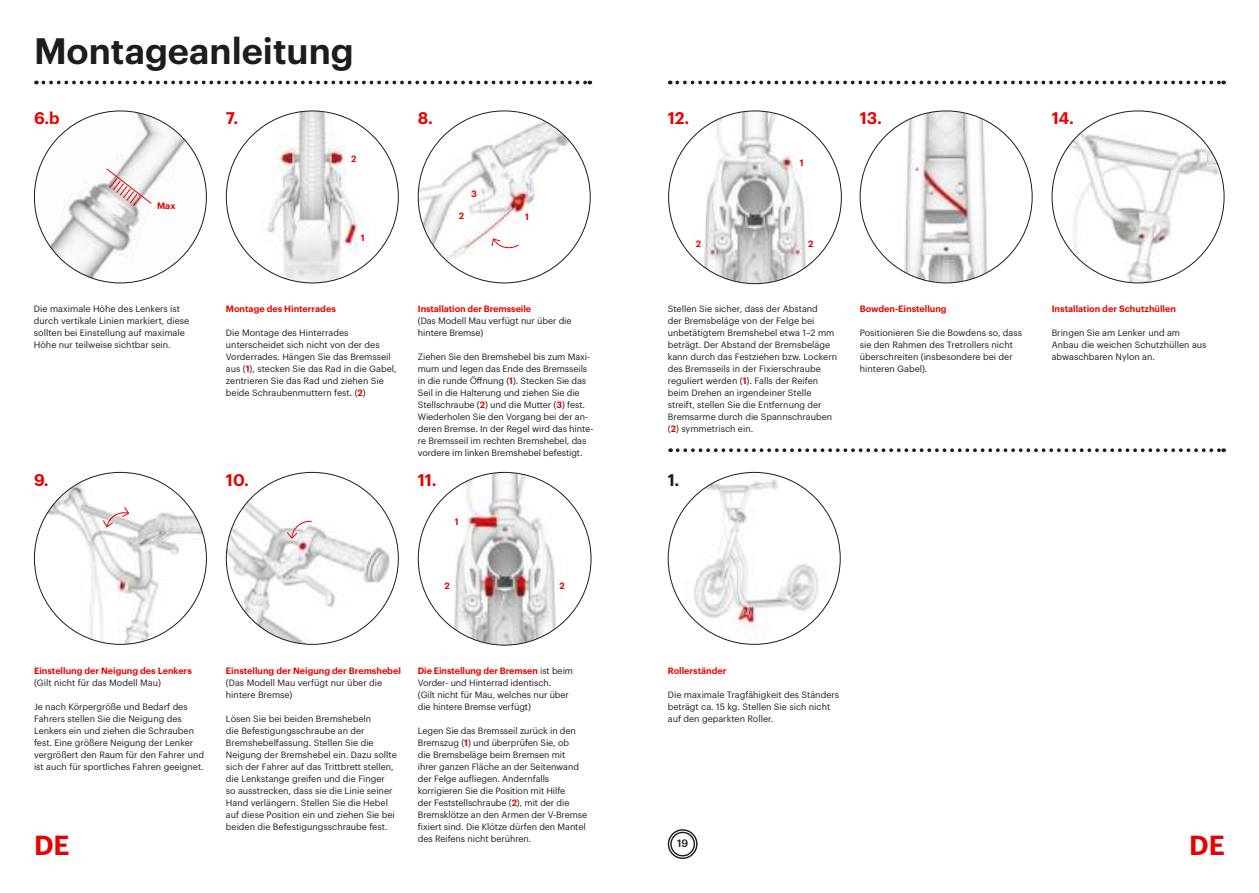
<style>
.page{position:relative;width:1259px;height:893px;background:#fff}
.page>*{position:absolute;margin:0;border:0;box-sizing:border-box;transform-origin:0 0}
.t1{font:600 36px "Graphik";color:#1d1d1b}
.t2{font:600 27px "Graphik";color:#e90000}
.t3{font:600 16.5px "Graphik";color:#e90000}
.t4{font:600 16.5px "Graphik";color:#1d1d1b}
.t5{font:500 10.5px "Graphik";color:#1d1d1b}
.t6{font:9px/12px "Graphik";color:#1d1d1b}
.t7{font:600 9px "Graphik";color:#e90000}
.s1{font-weight:600;color:#e90000}
</style>
<div class="page">
<svg style="left:668px;top:829px;width:29px;height:30px"></svg>
<img style="left:418px;top:111px;width:172px;height:172px;border-radius:86px">
<img style="left:226px;top:472px;width:172px;height:172px;border-radius:86px">
<img style="left:226px;top:111px;width:172px;height:172px;border-radius:86px">
<img style="left:34px;top:472px;width:172px;height:172px;border-radius:86px">
<svg style="left:491px;top:238px;width:29px;height:12px"></svg>
<svg style="left:102px;top:506px;width:28px;height:22px"></svg>
<svg style="left:286px;top:521px;width:26px;height:18px"></svg>
<svg style="left:43px;top:81px;width:547px;height:3px"></svg>
<svg style="left:677px;top:81px;width:547px;height:3px"></svg>
<svg style="left:33px;top:110px;width:174px;height:174px"></svg>
<img style="left:418px;top:472px;width:173px;height:173px;border-radius:86px">
<img style="left:668px;top:111px;width:173px;height:173px;border-radius:86px">
<img style="left:860px;top:111px;width:172px;height:172px;border-radius:86px">
<img style="left:1052px;top:111px;width:172px;height:172px;border-radius:86px">
<img style="left:672px;top:472px;width:168px;height:172px">
<svg style="left:677px;top:448px;width:547px;height:4px"></svg>
<h1 class="t1" style="left:34px;top:31px;width:321px">Montageanleitung</h1>
<h3 class="t3" style="left:34px;top:109px;width:27px">6.b</h3>
<h3 class="t3" style="left:226px;top:109px;width:14px">7.</h3>
<h3 class="t3" style="left:418px;top:109px;width:17px">8.</h3>
<h3 class="t3" style="left:668px;top:109px;width:23px">12.</h3>
<h3 class="t3" style="left:859px;top:109px;width:24px">13.</h3>
<h3 class="t3" style="left:1051px;top:109px;width:24px">14.</h3>
<p class="t7" style="left:351px;top:154px;width:7px">2</p>
<p class="t7" style="left:800px;top:158px;width:5px">1</p>
<p class="t7" style="left:471px;top:189px;width:7px">3</p>
<p class="t7" style="left:157px;top:201px;width:20px">Max</p>
<p class="t7" style="left:459px;top:210px;width:7px">2</p>
<p class="t7" style="left:525px;top:212px;width:5px">1</p>
<p class="t7" style="left:361px;top:233px;width:5px">1</p>
<p class="t7" style="left:695px;top:239px;width:7px">2</p>
<p class="t7" style="left:808px;top:239px;width:7px">2</p>
<p class="t6" style="left:34px;top:303px;width:157px">Die maximale Höhe des Lenkers ist durch vertikale Linien markiert, diese sollten bei Einstellung auf maximale Höhe nur teilweise sichtbar sein.</p>
<p class="t7" style="left:226px;top:304px;width:111px">Montage des Hinterrades</p>
<p class="t6" style="left:226px;top:327px;width:172px">Die Montage des Hinterrades unterscheidet sich nicht von der des Vorderrades. Hängen Sie das Bremsseil aus (<span class="s1">1</span>), stecken Sie das Rad in die Gabel, zentrieren Sie das Rad und ziehen Sie beide Schraubenmuttern fest. (<span class="s1">2</span>)</p>
<p class="t7" style="left:418px;top:304px;width:115px">Installation der Bremsseile</p>
<p class="t6" style="left:418px;top:315px;width:155px">(Das Modell Mau verfügt nur über die hintere Bremse)</p>
<p class="t6" style="left:418px;top:351px;width:177px">Ziehen Sie den Bremshebel bis zum Maxi&shy;mum und legen das Ende des Bremsseils in die runde Öffnung (<span class="s1">1</span>). Stecken Sie das Seil in die Halterung und ziehen Sie die Stellschraube (<span class="s1">2</span>) und die Mutter (<span class="s1">3</span>) fest.<br>Wiederholen Sie den Vorgang bei der an&shy;deren Bremse. In der Regel wird das hinte&shy;re Bremsseil im rechten Bremshebel, das vordere im linken Bremshebel befestigt.</p>
<p class="t6" style="left:668px;top:303px;width:171px">Stellen Sie sicher, dass der Abstand<br>der Bremsbeläge von der Felge bei unbetätigtem Bremshebel etwa 1–2 mm beträgt. Der Abstand der Bremsbeläge kann durch das Festziehen bzw. Lockern des Bremsseils in der Fixierschraube reguliert werden (<span class="s1">1</span>). Falls der Reifen beim Drehen an irgendeiner Stelle streift, stellen Sie die Entfernung der Bremsarme durch die Spannschrauben (<span class="s1">2</span>) symmetrisch ein.</p>
<p class="t7" style="left:859px;top:304px;width:88px">Bowden-Einstellung</p>
<p class="t6" style="left:859px;top:327px;width:164px">Positionieren Sie die Bowdens so, dass sie den Rahmen des Tretrollers nicht überschreiten (insbesondere bei der hinteren Gabel).</p>
<p class="t7" style="left:1051px;top:304px;width:126px">Installation der Schutzhüllen</p>
<p class="t6" style="left:1051px;top:327px;width:156px">Bringen Sie am Lenker und am<br>Anbau die weichen Schutzhüllen aus abwaschbaren Nylon an.</p>
<h3 class="t3" style="left:34px;top:470px;width:16px">9.</h3>
<h3 class="t3" style="left:226px;top:470px;width:24px">10.</h3>
<h3 class="t3" style="left:418px;top:470px;width:20px">11.</h3>
<h3 class="t4" style="left:668px;top:470px;width:13px">1.</h3>
<p class="t7" style="left:455px;top:517px;width:5px">1</p>
<p class="t7" style="left:444px;top:580px;width:7px">2</p>
<p class="t7" style="left:559px;top:580px;width:7px">2</p>
<p class="t6" style="left:418px;top:665px;width:157px"><span class="s1">Die Einstellung der Bremsen</span> ist beim Vorder- und Hinterrad identisch.<br>(Gilt nicht für Mau, welches nur über die hintere Bremse verfügt)</p>
<p class="t6" style="left:418px;top:725px;width:171px">Legen Sie das Bremsseil zurück in den Bremszug (<span class="s1">1</span>) und überprüfen Sie, ob<br>die Bremsbeläge beim Bremsen mit<br>ihrer ganzen Fläche an der Seitenwand der Felge aufliegen. Andernfalls korrigieren Sie die Position mit Hilfe<br>der Feststellschraube (<span class="s1">2</span>), mit der die Bremsklötze an den Armen der V-Bremse fixiert sind. Die Klötze dürfen den Mantel des Reifens nicht berühren.</p>
<p class="t7" style="left:226px;top:666px;width:176px">Einstellung der Neigung der Bremshebel</p>
<p class="t6" style="left:226px;top:677px;width:158px">(Das Modell Mau verfügt nur über die hintere Bremse)</p>
<p class="t6" style="left:226px;top:713px;width:172px">Lösen Sie bei beiden Bremshebeln<br>die Befestigungsschraube an der Bremshebelfassung. Stellen Sie die Neigung der Bremshebel ein. Dazu sollte sich der Fahrer auf das Trittbrett stellen, die Lenkstange greifen und die Finger so ausstrecken, dass sie die Linie seiner Hand verlängern. Stellen Sie die Hebel auf diese Position ein und ziehen Sie bei beiden die Befestigungsschraube fest.</p>
<p class="t7" style="left:668px;top:666px;width:60px">Rollerständer</p>
<p class="t6" style="left:668px;top:689px;width:173px">Die maximale Tragfähigkeit des Ständers beträgt ca. 15 kg. Stellen Sie sich nicht auf den geparkten Roller.</p>
<p class="t7" style="left:34px;top:666px;width:159px">Einstellung der Neigung des Lenkers</p>
<p class="t6" style="left:34px;top:677px;width:128px">(Gilt nicht für das Modell Mau)</p>
<p class="t6" style="left:34px;top:701px;width:171px">Je nach Körpergröße und Bedarf des Fahrers stellen Sie die Neigung des Lenkers ein und ziehen die Schrauben fest. Eine größere Neigung der Lenker vergrößert den Raum für den Fahrer und ist auch für sportliches Fahren geeignet.</p>
<h2 class="t2" style="left:34px;top:830px;width:37px">DE</h2>
<p class="t5" style="left:677px;top:837px;width:13px">19</p>
<h2 class="t2" style="left:1189px;top:830px;width:37px">DE</h2>
</div>
